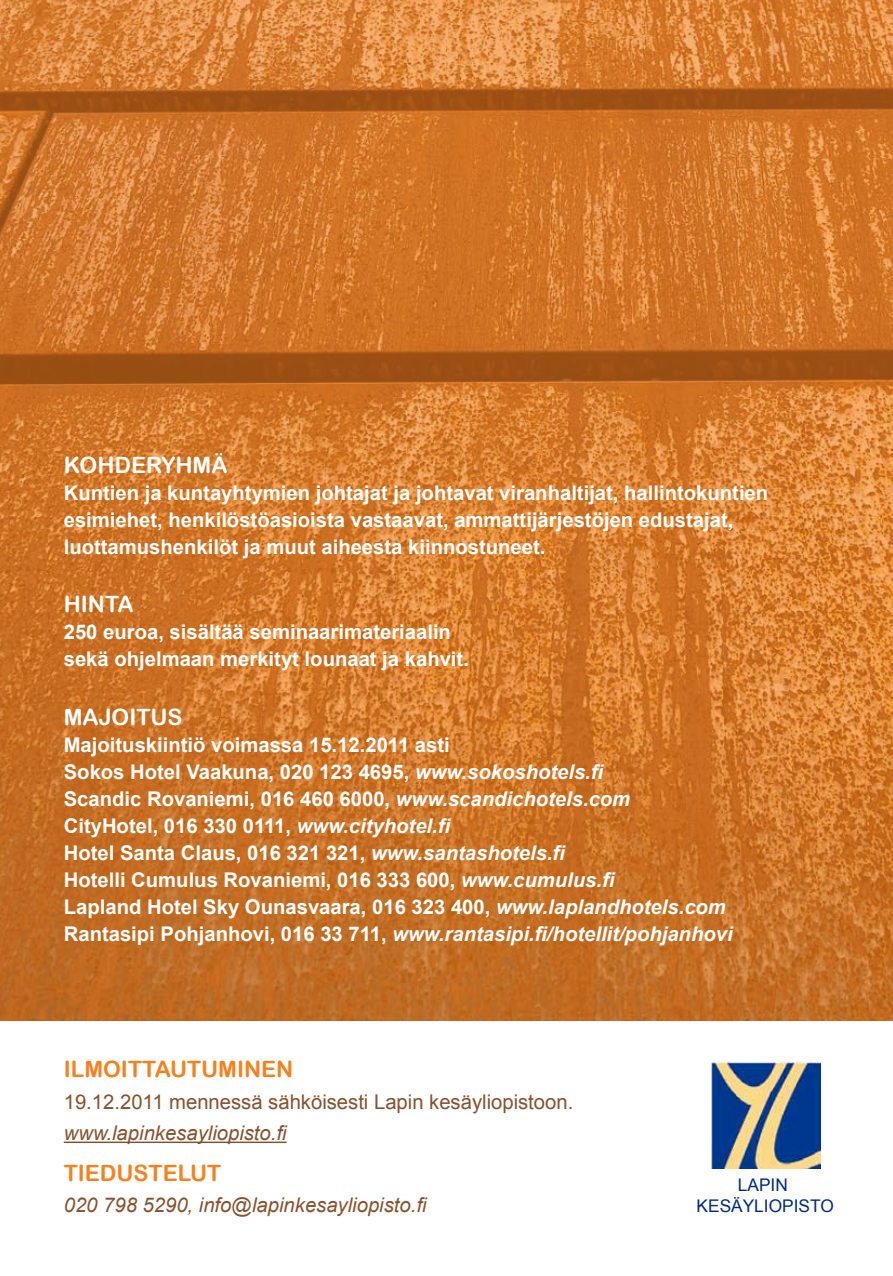
<style>
.page{position:relative;width:893px;height:1276px;background:#fff}
.page>*{position:absolute;margin:0;border:0;box-sizing:border-box;transform-origin:0 0}
.t1{font:22.5px "Arial Rounded MT Bold";color:#f58220}
.t2{font:22.5px "Arial Rounded MT Bold";color:#fff}
.t3{font:700 20.25px/27px "Arial";color:#fff}
.t4{font:italic 20.25px "Arial";color:#87512d}
.t5{font:20.25px "Arial";color:#87512d}
.t6{font:17.32px/20.9px "Arial";color:#002b82;text-align:center}
.s1{font-style:italic}
</style>
<div class="page">
<img style="left:711px;top:1060px;width:109px;height:108px">
<img style="left:0;top:0;width:893px;height:1020px">
<hr style="left:64px;top:1141px;width:223px;height:2px;background:#87512d">
<p class="t2" style="left:64px;top:451px;width:17px">KOH</p>
<p class="t2" style="left:114px;top:451px;width:115px">DERYHMÄ</p>
<p class="t3" style="left:64px;top:480px;width:706px">Kuntien ja kuntayhtymien johtajat ja johtavat viranhaltijat, hallintokuntien esimiehet, henkilöstöasioista vastaavat, ammattijärjestöjen edustajat, luottamushenkilöt ja muut aiheesta kiinnostuneet.</p>
<p class="t2" style="left:64px;top:591px;width:72px">HINTA</p>
<p class="t3" style="left:64px;top:619px;width:407px">250 euroa, sisältää seminaarimateriaalin sekä ohjelmaan merkityt lounaat ja kahvit.</p>
<p class="t2" style="left:64px;top:703px;width:103px">MAJOITUS</p>
<p class="t3" style="left:64px;top:732px;width:670px">Majoituskiintiö voimassa 15.12.2011 asti<br>Sokos Hotel Vaakuna, 020 123 4695, <span class="s1">www.sokoshotels.fi<br></span>Scandic Rovaniemi, 016 460 6000, <span class="s1">www.scandichotels.com<br></span>CityHotel, 016 330 0111, <span class="s1">www.cityhotel.fi<br></span>Hotel Santa Claus, 016 321 321, <span class="s1">www.santashotels.fi<br></span>Hotelli Cumulus Rovaniemi, 016 333 600, <span class="s1">www.cumulus.fi<br></span>Lapland Hotel Sky Ounasvaara, 016 323 400, <span class="s1">www.laplandhotels.com </span>Rantasipi Pohjanhovi, 016 33 711, <span class="s1">www.rantasipi.fi/hotellit/pohjanhovi</span></p>
<p class="t1" style="left:64px;top:1056px;width:35px">ILMOI</p>
<p class="t1" style="left:128px;top:1056px;width:89px">TTAUTUMINEN</p>
<p class="t5" style="left:64px;top:1088px;width:511px">19.12.2011 mennessä sähköisesti Lapin kesäyliopistoon.</p>
<p class="t4" style="left:64px;top:1120px;width:225px">www.lapinkesayliopisto.fi</p>
<p class="t1" style="left:64px;top:1159px;width:159px">TIEDUSTELUT</p>
<p class="t4" style="left:64px;top:1192px;width:365px">020 798 5290, info@lapinkesayliopisto.fi</p>
<p class="t6" style="left:697px;top:1174px;width:139px">LAPIN<br>KESÄYLIOPISTO</p>
</div>
